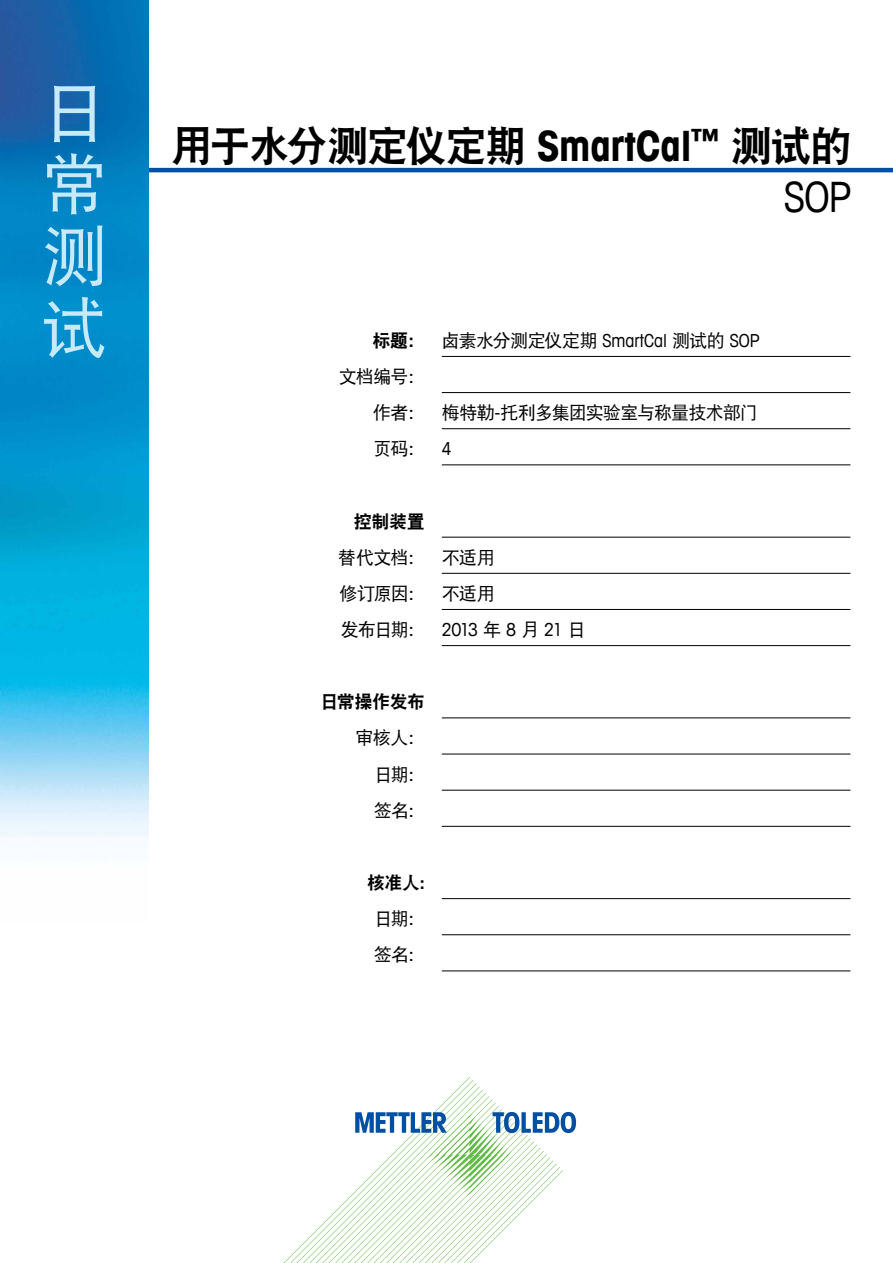
<style>
.page{position:relative;width:893px;height:1263px;background:#fff}
.page>*{position:absolute;margin:0;border:0;box-sizing:border-box;transform-origin:0 0}
.t1{font:66px/72px "DFP Hei W5";color:#c7eafb;text-align:justify}
.t2{font:42px "DFP Hei W9";letter-spacing:-.045em;color:#000}
.t3{font:condensed 42px "Avant Garde Com";color:#000}
.t4{font:18px/36.2px "DFP Hei W5";letter-spacing:-.04em;color:#000}
.t5{font:18px "DFP Hei W9";letter-spacing:-.025em;color:#000}
.s1{font-family:"Avant Garde Com";font-weight:700;font-stretch:condensed}
.s2{font-family:"DFP Hei W9"}
.s3{font-family:"Avant Garde Com";font-stretch:condensed}
</style>
<div class="page">
<hr style="left:138px;top:168px;width:755px;height:4px;background:#004fa3">
<img style="left:0;top:0;width:149px;height:837px">
<hr style="left:442px;top:356px;width:408px;height:1px;background:#000">
<hr style="left:442px;top:392px;width:408px;height:1px;background:#000">
<hr style="left:442px;top:428px;width:408px;height:1px;background:#000">
<hr style="left:442px;top:464px;width:408px;height:1px;background:#000">
<hr style="left:442px;top:537px;width:408px;height:1px;background:#000">
<hr style="left:442px;top:573px;width:408px;height:1px;background:#000">
<hr style="left:442px;top:609px;width:408px;height:1px;background:#000">
<hr style="left:442px;top:645px;width:408px;height:1px;background:#000">
<hr style="left:442px;top:717px;width:408px;height:1px;background:#000">
<hr style="left:442px;top:754px;width:408px;height:1px;background:#000">
<hr style="left:442px;top:790px;width:408px;height:1px;background:#000">
<hr style="left:442px;top:826px;width:408px;height:1px;background:#000">
<hr style="left:442px;top:898px;width:408px;height:1px;background:#000">
<hr style="left:442px;top:934px;width:408px;height:1px;background:#000">
<hr style="left:442px;top:970px;width:408px;height:1px;background:#000">
<svg style="left:284px;top:1077px;width:292px;height:186px"></svg>
<h1 class="t1" style="left:42px;top:75px;width:67px">日常测试</h1>
<h2 class="t2" style="left:171px;top:123px;width:682px">用于水分测定仪定期 <span class="s1">SmartCal</span><sup>™</sup> 测试的</h2>
<h2 class="t3" style="left:784px;top:171px;width:69px">SOP</h2>
<p class="t4" style="left:339px;top:322px;width:422px;text-indent:34px"><span class="s2">标题：</span> 卤素水分测定仪定期 <span class="s3">SmartCal</span> 测试的 <span class="s3">SOP</span>文档编号：</p>
<p class="t4" style="left:373px;top:394px;width:387px">作者： 梅特勒<span class="s3">-</span>托利多集团实验室与称量技术部门页码： <span class="s3">4</span></p>
<p class="t5" style="left:354px;top:511px;width:72px">控制装置</p>
<p class="t4" style="left:338px;top:539px;width:249px">替代文档： 不适用<br>修订原因： 不适用<br>发布日期： <span class="s3">2013</span> 年 <span class="s3">8</span> 月 <span class="s3">21</span> 日</p>
<p class="t5" style="left:320px;top:692px;width:106px">日常操作发布</p>
<p class="t4" style="left:374px;top:720px;width:52px;text-align:justify;text-indent:-18px">审核人：日期：签名：</p>
<p class="t5" style="left:367px;top:873px;width:59px">核准人<span class="s1">:</span></p>
<p class="t4" style="left:374px;top:900px;width:52px">日期：签名：</p>
</div>
